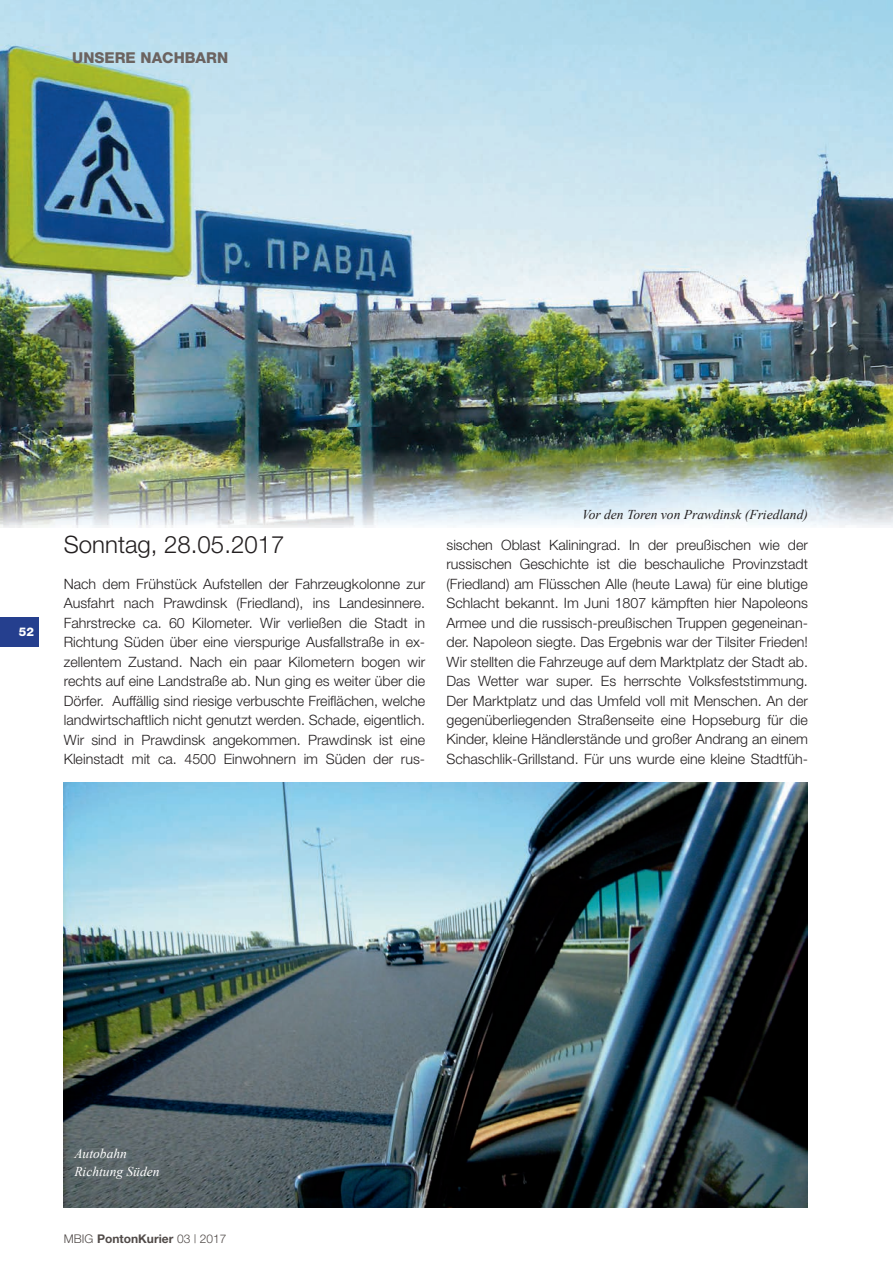
<style>
.page{position:relative;width:893px;height:1263px;background:#fff}
.page>*{position:absolute;margin:0;border:0;box-sizing:border-box;transform-origin:0 0}
.t1{font:300 24px "Helvetica Neue";color:#231f20}
.t2{font:800 15px "Helvetica Neue";color:#6b6360}
.t3{font:300 14.25px/19.5px "Helvetica Neue";color:#231f20;text-align:justify}
.t4{font:italic 13.5px "Times New Roman";color:#231f20}
.t5{font:italic 13.5px/18px "Times New Roman";color:#fff}
.t6{font:700 12px "Helvetica Neue";color:#504a48}
.t7{font:800 12px "Helvetica Neue";color:#fff}
.s1{font-weight:300}
</style>
<div class="page">
<div style="left:0;top:617px;width:38px;height:29px;background:#253f8e"></div>
<img style="left:0;top:0;width:893px;height:427px">
<img style="left:64px;top:783px;width:744px;height:425px">
<img style="left:0;top:427px;width:893px;height:101px">
<p class="t2" style="left:72px;top:48px;width:157px">UNSERE NACHBARN</p>
<p class="t7" style="left:19px;top:625px;width:17px">52</p>
<h1 class="t1" style="left:64px;top:529px;width:222px">Sonntag, 28.05.2017</h1>
<p class="t3" style="left:64px;top:573px;width:363px">Nach dem Frühstück Aufstellen der Fahrzeugkolonne zur Ausfahrt nach Prawdinsk (Friedland), ins Landesinnere.<br>Fahrstrecke ca. 60 Kilometer. Wir verließen die Stadt in Richtung Süden über eine vierspurige Ausfallstraße in ex&shy;zellentem Zustand. Nach ein paar Kilometern bogen wir rechts auf eine Landstraße ab. Nun ging es weiter über die Dörfer. Auffällig sind riesige verbuschte Freiflächen, welche landwirtschaftlich nicht genutzt werden. Schade, eigentlich.<br>Wir sind in Prawdinsk angekommen. Prawdinsk ist eine Kleinstadt mit ca. 4500 Einwohnern im Süden der rus-</p>
<p class="t4" style="left:582px;top:505px;width:228px">Vor den Toren von Prawdinsk (Friedland)</p>
<p class="t3" style="left:446px;top:534px;width:363px">sischen Oblast Kaliningrad. In der preußischen wie der russischen Geschichte ist die beschauliche Provinzstadt (Friedland) am Flüsschen Alle (heute Lawa) für eine blutige Schlacht bekannt. Im Juni 1807 kämpften hier Napoleons Armee und die russisch-preußischen Truppen gegeneinan&shy;der. Napoleon siegte. Das Ergebnis war der Tilsiter Frieden!<br>Wir stellten die Fahrzeuge auf dem Marktplatz der Stadt ab.<br>Das Wetter war super. Es herrschte Volksfeststimmung.<br>Der Marktplatz und das Umfeld voll mit Menschen. An der gegenüberliegenden Straßenseite eine Hopseburg für die Kinder, kleine Händlerstände und großer Andrang an einem Schaschlik-Grillstand. Für uns wurde eine kleine Stadtfüh-</p>
<p class="t5" style="left:74px;top:1144px;width:87px">Autobahn<br>Richtung Süden</p>
<p class="t6" style="left:64px;top:1231px;width:164px"><span class="s1">MBIG</span> PontonKurier <span class="s1">03 | 2017</span></p>
</div>
